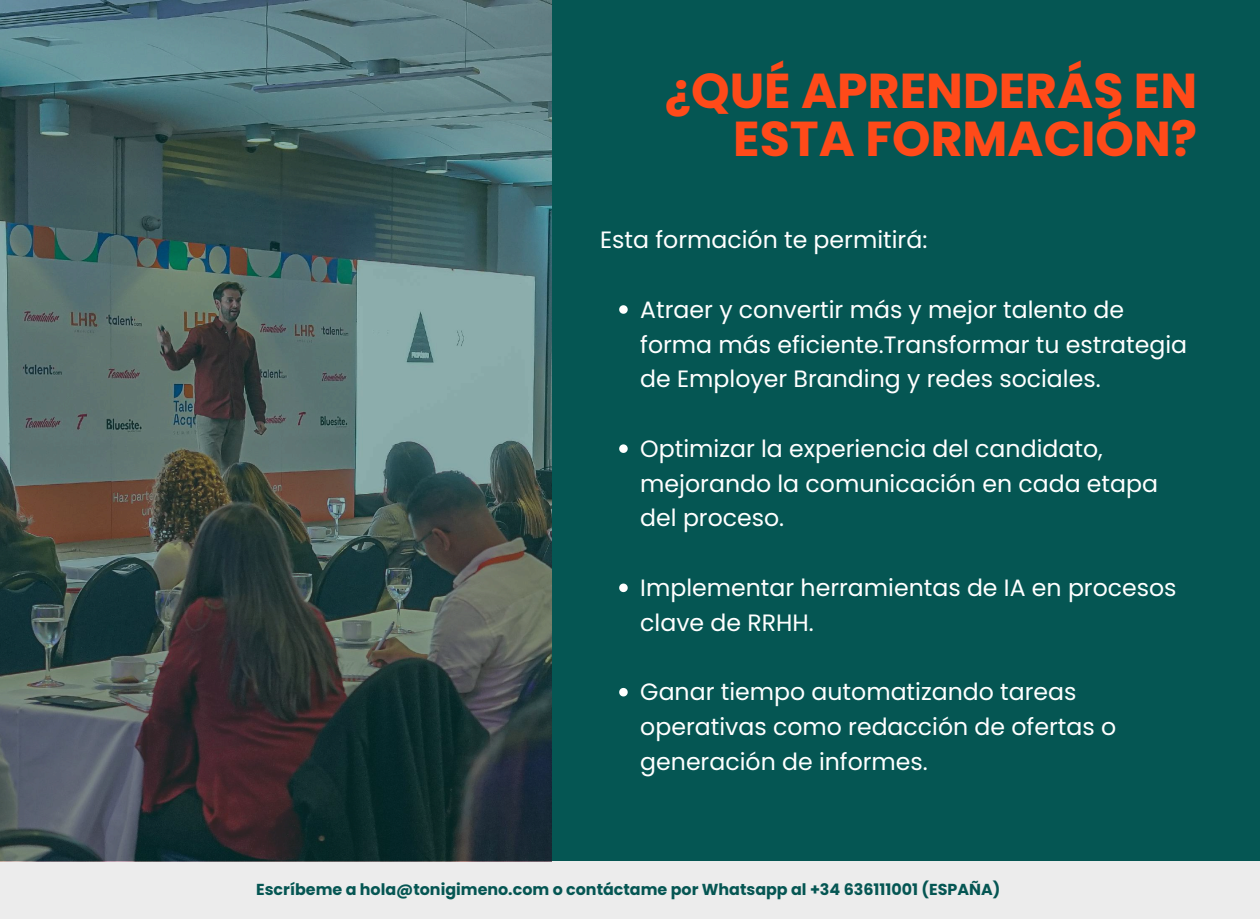
<style>
.page{position:relative;width:1260px;height:919px;background:#055653}
.page>*{position:absolute;margin:0;border:0;box-sizing:border-box;transform-origin:0 0}
.t1{font:700 49px/48.6px "Poppins";color:#ff4a19;text-align:right}
.t2{font:23.62px/34.8px "Poppins";color:#fff}
.t3{font:700 15.92px "Poppins";color:#055653}
</style>
<div class="page">
<div style="left:0;top:862px;width:1260px;height:57px;background:#ececec"></div>
<img style="left:0;top:0;width:551px;height:862px">
<svg style="left:619px;top:305px;width:9px;height:9px"></svg>
<svg style="left:619px;top:444px;width:9px;height:9px"></svg>
<svg style="left:619px;top:583px;width:9px;height:9px"></svg>
<svg style="left:619px;top:688px;width:9px;height:8px"></svg>
<h1 class="t1" style="left:665px;top:66px;width:534px">¿QUÉ APRENDERÁS EN<br>ESTA FORMACIÓN?</h1>
<p class="t2" style="left:600px;top:222px;width:329px">Esta formación te permitirá:</p>
<p class="t2" style="left:640px;top:292px;width:548px">Atraer y convertir más y mejor talento de forma más eficiente.Transformar tu estrategia de Employer Branding y redes sociales.</p>
<p class="t2" style="left:640px;top:431px;width:519px">Optimizar la experiencia del candidato, mejorando la comunicación en cada etapa del proceso.</p>
<p class="t2" style="left:640px;top:570px;width:538px">Implementar herramientas de IA en procesos clave de RRHH.</p>
<p class="t2" style="left:640px;top:675px;width:477px">Ganar tiempo automatizando tareas operativas como redacción de ofertas o generación de informes.</p>
<p class="t3" style="left:256px;top:878px;width:746px">Escríbeme a hola@tonigimeno.com o contáctame por Whatsapp al +34 636111001 (ESPAÑA)</p>
</div>
